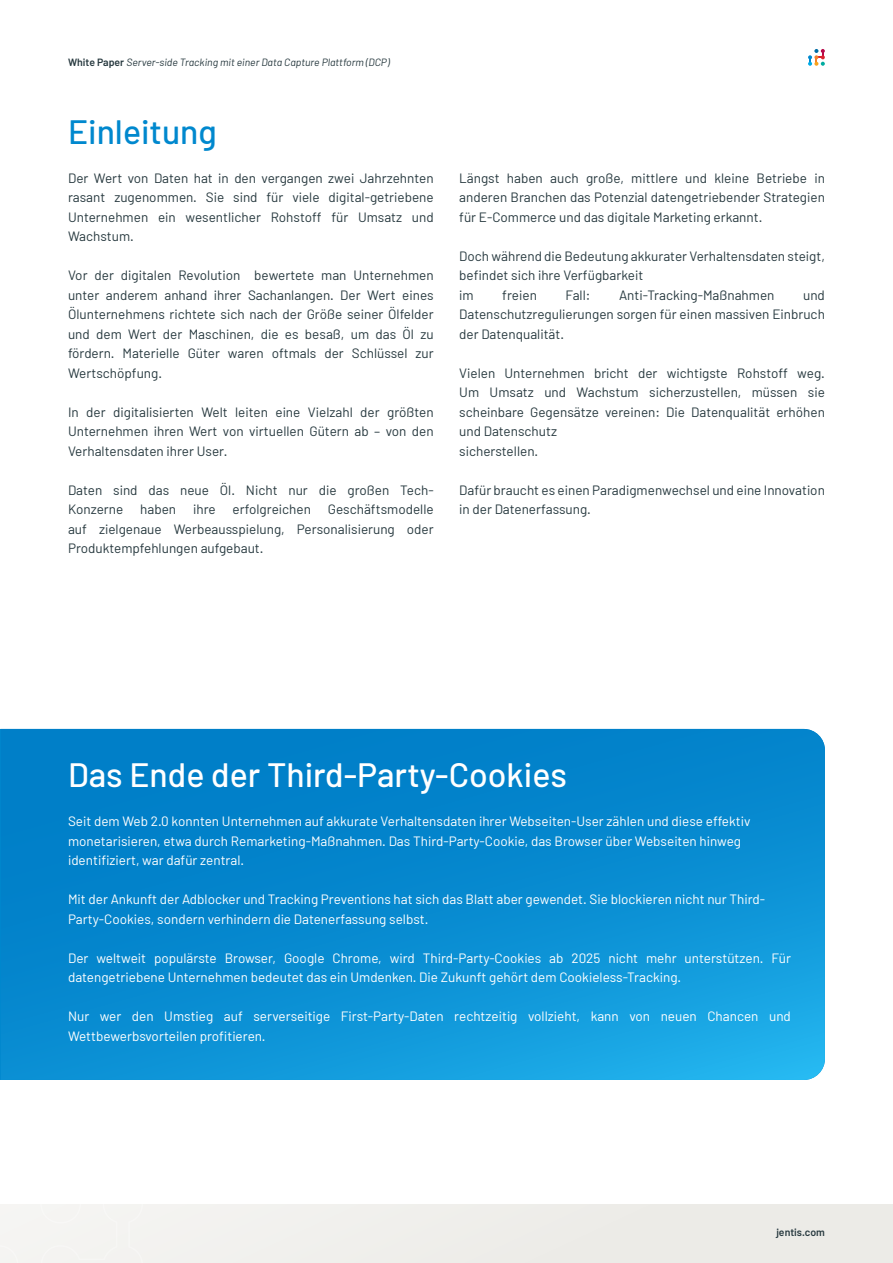
<style>
.page{position:relative;width:893px;height:1263px;background:#fff}
.page>*{position:absolute;margin:0;border:0;box-sizing:border-box;transform-origin:0 0}
.t1{font:500 33.75px "Barlow";color:#fff}
.t2{font:500 33.75px "Barlow";color:#0088ce}
.Copytext{font:13.5px/19.5px "Barlow";color:#27393f;text-align:justify}
.Copytext-2{font:13.5px/19.5px "Barlow";color:#fff}
.t3{font:italic 10.5px "Barlow";color:#27393f}
.t4{font:600 10.5px "Barlow";color:#27393f}
.s1{font-weight:600;font-style:normal}
</style>
<div class="page">
<div style="left:0;top:1205px;width:893px;height:58px;background:#eeede9"></div>
<svg style="left:808px;top:49px;width:17px;height:17px"></svg>
<svg style="left:0;top:1245px;width:18px;height:18px"></svg>
<svg style="left:40px;top:1205px;width:103px;height:58px"></svg>
<svg style="left:1px;top:729px;width:824px;height:351px;background:#088cd1"></svg>
<p class="t3" style="left:68px;top:56px;width:323px"><span class="s1">White Paper</span> Server-side Tracking mit einer Data Capture Plattform (DCP)</p>
<h1 class="t2" style="left:68px;top:111px;width:150px">Einleitung</h1>
<p class="Copytext" style="left:68px;top:168px;width:367px">Der Wert von Daten hat in den vergangen zwei Jahrzehnten rasant zugenommen. Sie sind für viele digital-getriebene Unternehmen ein wesentlicher Rohstoff für Umsatz und Wachstum.</p>
<p class="Copytext" style="left:68px;top:265px;width:367px">Vor der digitalen Revolution bewertete man Unternehmen unter anderem anhand ihrer Sachanlangen. Der Wert eines Ölunternehmens richtete sich nach der Größe seiner Ölfelder und dem Wert der Maschinen, die es besaß, um das Öl zu fördern. Materielle Güter waren oftmals der Schlüssel zur Wertschöpfung.</p>
<p class="Copytext" style="left:68px;top:402px;width:367px">In der digitalisierten Welt leiten eine Vielzahl der größten Unternehmen ihren Wert von virtuellen Gütern ab – von den Verhaltensdaten ihrer User.</p>
<p class="Copytext" style="left:68px;top:480px;width:367px">Daten sind das neue Öl. Nicht nur die großen Tech-<br>Konzerne</p>
<p class="Copytext" style="left:68px;top:499px;width:367px;text-indent:260px">Geschäftsmodelle auf zielgenaue Werbeausspielung, Personalisierung oder Produktempfehlungen aufgebaut.</p>
<p class="Copytext" style="left:140px;top:499px;width:37px">haben</p>
<p class="Copytext" style="left:193px;top:499px;width:24px">ihre</p>
<p class="Copytext" style="left:233px;top:499px;width:80px">erfolgreichen</p>
<p class="Copytext" style="left:459px;top:168px;width:367px">Längst haben auch große, mittlere und kleine Betriebe in anderen Branchen das Potenzial datengetriebender Strategien für E-Commerce und das digitale Marketing erkannt.</p>
<p class="Copytext" style="left:459px;top:246px;width:367px">Doch während die Bedeutung akkurater Verhaltensdaten steigt, befindet sich ihre Verfügbarkeit</p>
<p class="Copytext" style="left:459px;top:285px;width:16px">im</p>
<p class="Copytext" style="left:502px;top:285px;width:36px">freien</p>
<p class="Copytext" style="left:565px;top:285px;width:26px">Fall:</p>
<p class="Copytext" style="left:619px;top:285px;width:157px">Anti-Tracking-Maßnahmen</p>
<p class="Copytext" style="left:459px;top:285px;width:367px;text-indent:344px">und Datenschutzregulierungen sorgen für einen massiven Einbruch der Datenqualität.</p>
<p class="Copytext" style="left:459px;top:363px;width:367px">Vielen Unternehmen bricht der wichtigste Rohstoff weg.<br>Um Umsatz und Wachstum sicherzustellen, müssen sie scheinbare Gegensätze vereinen: Die Datenqualität erhöhen und Datenschutz</p>
<p class="Copytext" style="left:459px;top:441px;width:80px">sicherstellen.</p>
<p class="Copytext" style="left:459px;top:480px;width:367px">Dafür braucht es einen Paradigmenwechsel und eine Innovation in der Datenerfassung.</p>
<h1 class="t1" style="left:68px;top:754px;width:500px">Das Ende der Third-Party-Cookies</h1>
<h1 class="Copytext-2" style="left:68px;top:811px;width:684px">Seit dem Web 2.0 konnten Unternehmen auf akkurate Verhaltensdaten ihrer Webseiten-User zählen und diese effektiv monetarisieren, etwa durch Remarketing-Maßnahmen. Das Third-Party-Cookie, das Browser über Webseiten hinweg identifiziert, war dafür zentral.</h1>
<h1 class="Copytext-2" style="left:68px;top:889px;width:699px">Mit der Ankunft der Adblocker und Tracking Preventions hat sich das Blatt aber gewendet. Sie blockieren nicht nur Third-<br>Party-Cookies, sondern verhindern die Datenerfassung selbst.</h1>
<p class="Copytext-2" style="left:68px;top:948px;width:724px">Der weltweit populärste Browser, Google Chrome, wird Third-Party-Cookies ab 2025 nicht mehr unterstützen. Für datengetriebene Unternehmen bedeutet das ein Umdenken. Die Zukunft gehört dem Cookieless-Tracking.</p>
<p class="Copytext-2" style="left:68px;top:1006px;width:724px">Nur wer den Umstieg auf serverseitige First-Party-Daten rechtzeitig vollzieht, kann von neuen Chancen und<br>Wettbewerbsvorteilen profitieren.</p>
<p class="t4" style="left:776px;top:1226px;width:50px">jentis.com</p>
</div>
